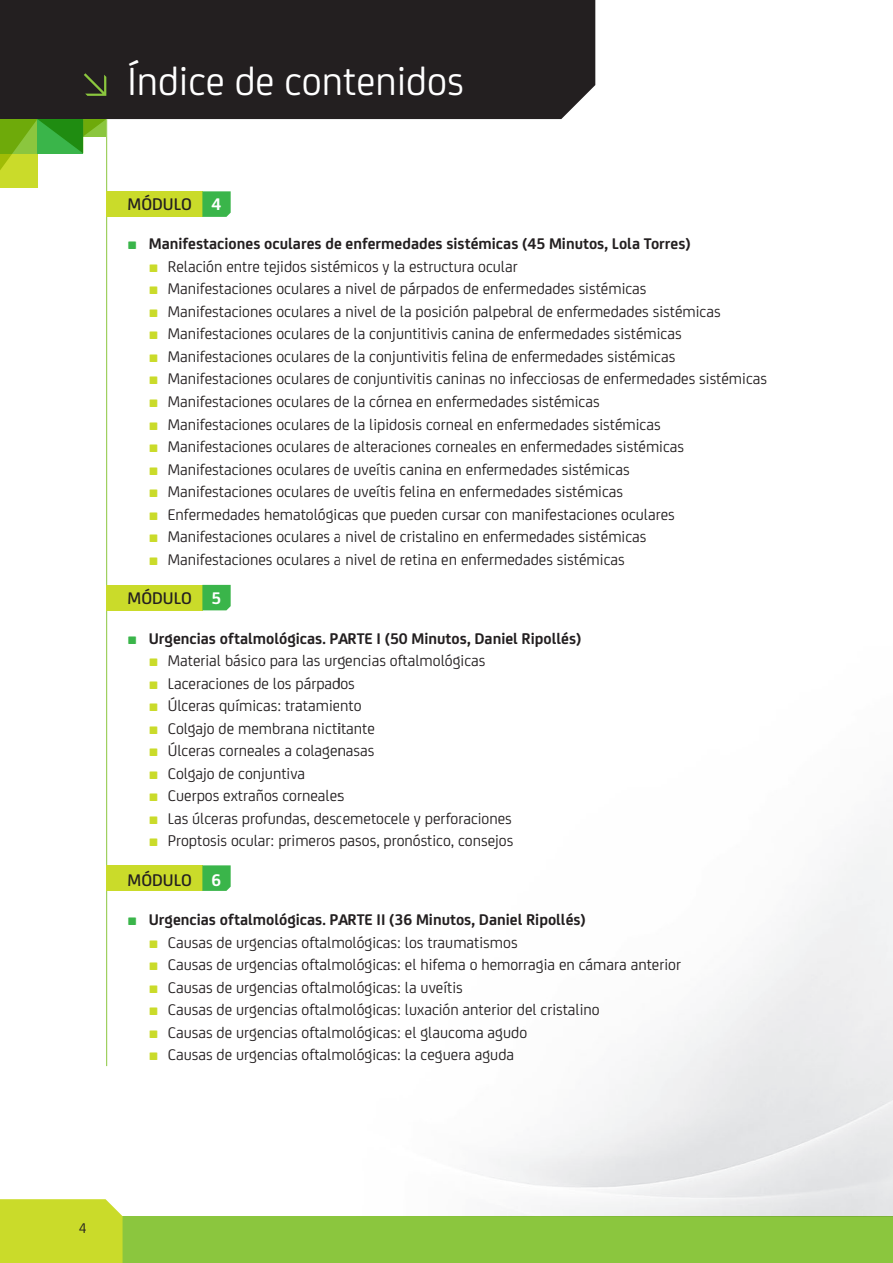
<style>
.page{position:relative;width:893px;height:1263px;background:#fff}
.page>*{position:absolute;margin:0;border:0;box-sizing:border-box;transform-origin:0 0}
.t1{font:42px "FS Joey";color:#fff}
.t2{font:500 18px "FS Joey";color:#231f20}
.t3{font:16.5px "FS Joey";color:#231f20}
.t4{font:700 16.5px "FS Joey";color:#231f20}
.t5{font:15px "FS Joey";color:#231f20}
.s1{font-weight:700;color:#fff}
.s2{font-family:"Router";font-weight:500;font-size:10.5px;color:#3ab54a}
.s3{font-family:"Router";font-weight:500;font-size:10.5px;color:#cadb2a}
</style>
<div class="page">
<div style="left:0;top:0;width:595px;height:119px;background:#231f20"></div>
<hr style="left:106px;top:119px;width:1px;height:947px;background:#8bc63e">
<div style="left:106px;top:191px;width:96px;height:26px;background:#cadb2a"></div>
<div style="left:106px;top:585px;width:96px;height:25px;background:#cadb2a"></div>
<div style="left:106px;top:865px;width:96px;height:26px;background:#cadb2a"></div>
<svg style="left:202px;top:191px;width:29px;height:26px"></svg>
<svg style="left:202px;top:585px;width:29px;height:25px"></svg>
<svg style="left:202px;top:865px;width:29px;height:26px"></svg>
<svg style="left:84px;top:73px;width:22px;height:23px"></svg>
<svg style="left:0;top:119px;width:106px;height:69px"></svg>
<div style="left:0;top:1216px;width:893px;height:47px;background:#8bc63e"></div>
<div style="left:0;top:1199px;width:123px;height:64px;background:#cadb2a"></div>
<p class="t1" style="left:128px;top:52px;width:338px">Índice de contenidos</p>
<p class="t2" style="left:128px;top:191px;width:95px">MÓDULO <span class="s1">4</span></p>
<p class="t4" style="left:128px;top:232px;width:565px"><span class="s2">■</span> Manifestaciones oculares de enfermedades sistémicas (45 Minutos, Lola Torres)</p>
<p class="t3" style="left:149px;top:255px;width:370px"><span class="s3">■</span> Relación entre tejidos sistémicos y la estructura ocular</p>
<p class="t3" style="left:149px;top:277px;width:499px"><span class="s3">■</span> Manifestaciones oculares a nivel de párpados de enfermedades sistémicas</p>
<p class="t3" style="left:149px;top:300px;width:573px"><span class="s3">■</span> Manifestaciones oculares a nivel de la posición palpebral de enfermedades sistémicas</p>
<p class="t3" style="left:149px;top:322px;width:534px"><span class="s3">■</span> Manifestaciones oculares de la conjuntitivis canina de enfermedades sistémicas</p>
<p class="t3" style="left:149px;top:345px;width:528px"><span class="s3">■</span> Manifestaciones oculares de la conjuntivitis felina de enfermedades sistémicas</p>
<p class="t3" style="left:149px;top:367px;width:620px"><span class="s3">■</span> Manifestaciones oculares de conjuntivitis caninas no infecciosas de enfermedades sistémicas</p>
<p class="t3" style="left:149px;top:390px;width:452px"><span class="s3">■</span> Manifestaciones oculares de la córnea en enfermedades sistémicas</p>
<p class="t3" style="left:149px;top:412px;width:513px"><span class="s3">■</span> Manifestaciones oculares de la lipidosis corneal en enfermedades sistémicas</p>
<p class="t3" style="left:149px;top:435px;width:537px"><span class="s3">■</span> Manifestaciones oculares de alteraciones corneales en enfermedades sistémicas</p>
<p class="t3" style="left:149px;top:457px;width:482px"><span class="s3">■</span> Manifestaciones oculares de uveítis canina en enfermedades sistémicas</p>
<p class="t3" style="left:149px;top:480px;width:476px"><span class="s3">■</span> Manifestaciones oculares de uveítis felina en enfermedades sistémicas</p>
<p class="t3" style="left:149px;top:502px;width:528px"><span class="s3">■</span> Enfermedades hematológicas que pueden cursar con manifestaciones oculares</p>
<p class="t3" style="left:149px;top:525px;width:499px"><span class="s3">■</span> Manifestaciones oculares a nivel de cristalino en enfermedades sistémicas</p>
<p class="t3" style="left:149px;top:547px;width:477px"><span class="s3">■</span> Manifestaciones oculares a nivel de retina en enfermedades sistémicas</p>
<p class="t2" style="left:128px;top:585px;width:95px">MÓDULO <span class="s1">5</span></p>
<p class="t4" style="left:128px;top:626px;width:455px"><span class="s2">■</span> Urgencias oftalmológicas. PARTE I (50 Minutos, Daniel Ripollés)</p>
<p class="t3" style="left:149px;top:649px;width:338px"><span class="s3">■</span> Material básico para las urgencias oftalmológicas</p>
<p class="t3" style="left:149px;top:671px;width:208px"><span class="s3">■</span> Laceraciones de los párpados</p>
<p class="t3" style="left:149px;top:694px;width:214px"><span class="s3">■</span> Úlceras químicas: tratamiento</p>
<p class="t3" style="left:149px;top:716px;width:228px"><span class="s3">■</span> Colgajo de membrana nictitante</p>
<p class="t3" style="left:149px;top:739px;width:227px"><span class="s3">■</span> Úlceras corneales a colagenasas</p>
<p class="t3" style="left:149px;top:761px;width:158px"><span class="s3">■</span> Colgajo de conjuntiva</p>
<p class="t3" style="left:149px;top:784px;width:197px"><span class="s3">■</span> Cuerpos extraños corneales</p>
<p class="t3" style="left:149px;top:806px;width:365px"><span class="s3">■</span> Las úlceras profundas, descemetocele y perforaciones</p>
<p class="t3" style="left:149px;top:829px;width:366px"><span class="s3">■</span> Proptosis ocular: primeros pasos, pronóstico, consejos</p>
<p class="t2" style="left:128px;top:866px;width:95px">MÓDULO <span class="s1">6</span></p>
<p class="t4" style="left:128px;top:907px;width:460px"><span class="s2">■</span> Urgencias oftalmológicas. PARTE II (36 Minutos, Daniel Ripollés)</p>
<p class="t3" style="left:149px;top:930px;width:370px"><span class="s3">■</span> Causas de urgencias oftalmológicas: los traumatismos</p>
<p class="t3" style="left:149px;top:953px;width:534px"><span class="s3">■</span> Causas de urgencias oftalmológicas: el hifema o hemorragia en cámara anterior</p>
<p class="t3" style="left:149px;top:975px;width:315px"><span class="s3">■</span> Causas de urgencias oftalmológicas: la uveítis</p>
<p class="t3" style="left:149px;top:998px;width:452px"><span class="s3">■</span> Causas de urgencias oftalmológicas: luxación anterior del cristalino</p>
<p class="t3" style="left:149px;top:1020px;width:380px"><span class="s3">■</span> Causas de urgencias oftalmológicas: el glaucoma agudo</p>
<p class="t3" style="left:149px;top:1043px;width:367px"><span class="s3">■</span> Causas de urgencias oftalmológicas: la ceguera aguda</p>
<p class="t5" style="left:79px;top:1218px;width:9px">4</p>
</div>
